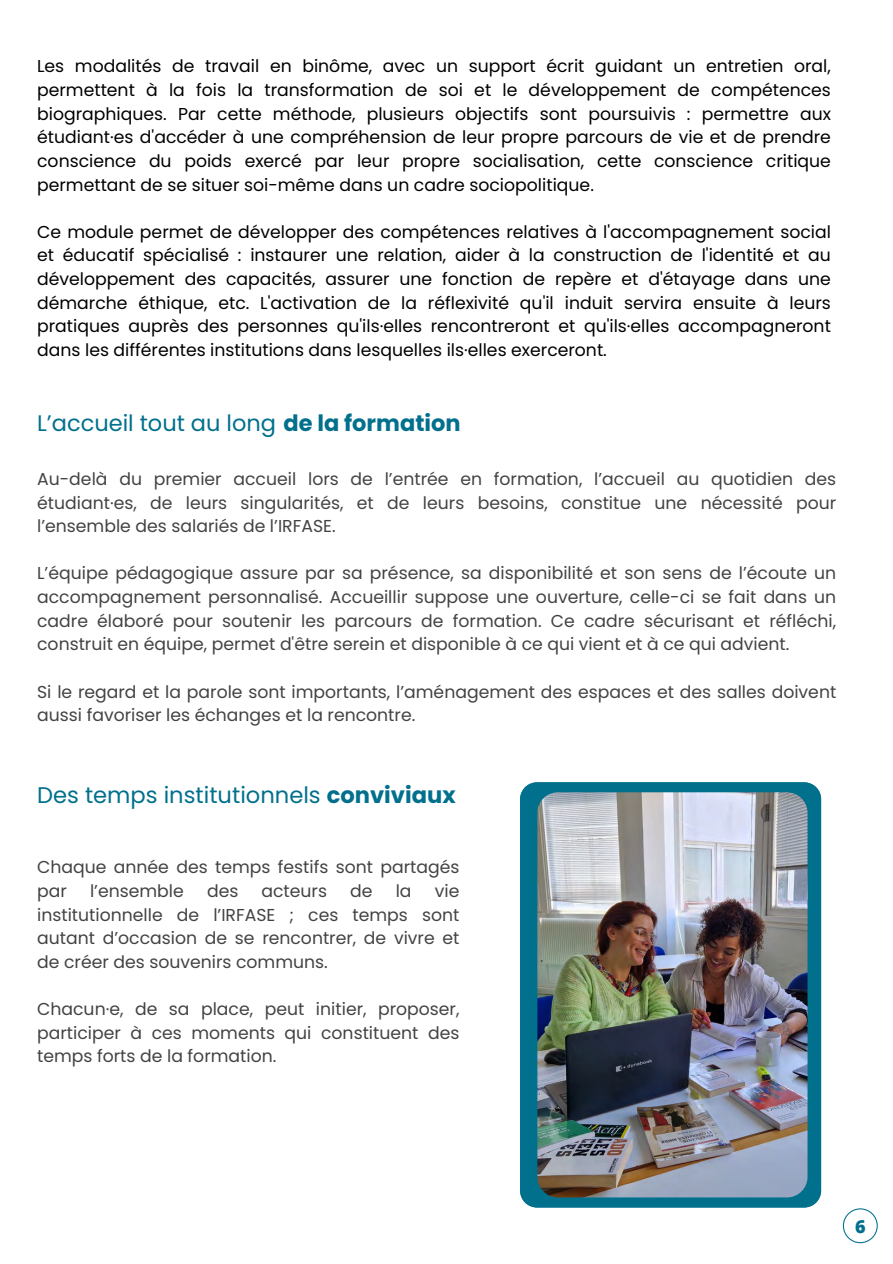
<style>
.page{position:relative;width:893px;height:1264px;background:#fff}
.page>*{position:absolute;margin:0;border:0;box-sizing:border-box;transform-origin:0 0}
.t1{font:22.65px "Poppins";color:#01708d}
.t2{font:22.5px "Poppins";color:#01708d}
.t3{font:800 18px "Open Sans";color:#01708d}
.t4{font:17.25px/23.5px "Poppins";color:#434343;text-align:justify}
.t5{font:17.25px/23.5px "Poppins";color:#000;text-align:justify}
.s1{font-weight:700}
</style>
<div class="page">
<div style="left:520px;top:782px;width:300px;height:425px;background:#01708d"></div>
<img style="left:537px;top:792px;width:270px;height:405px;border-radius:21px">
<svg style="left:842px;top:1208px;width:35px;height:35px"></svg>
<p class="t5" style="left:37px;top:55px;width:795px">Les modalités de travail en binôme, avec un support écrit guidant un entretien oral, permettent à la fois la transformation de soi et le développement de compétences biographiques. Par cette méthode, plusieurs objectifs sont poursuivis : permettre aux étudiant·es d'accéder à une compréhension de leur propre parcours de vie et de prendre conscience du poids exercé par leur propre socialisation, cette conscience critique permettant de se situer soi-même dans un cadre sociopolitique.</p>
<p class="t5" style="left:37px;top:220px;width:795px">Ce module permet de développer des compétences relatives à l'accompagnement social et éducatif spécialisé : instaurer une relation, aider à la construction de l'identité et au développement des capacités, assurer une fonction de repère et d'étayage dans une démarche éthique, etc. L'activation de la réflexivité qu'il induit servira ensuite à leurs pratiques auprès des personnes qu'ils·elles rencontreront et qu'ils·elles accompagneront dans les différentes institutions dans lesquelles ils·elles exerceront.</p>
<p class="t2" style="left:37px;top:407px;width:425px">L’accueil tout au long <span class="s1">de la formation</span></p>
<p class="t4" style="left:37px;top:467px;width:800px">Au-delà du premier accueil lors de l’entrée en formation, l’accueil au quotidien des étudiant·es, de leurs singularités, et de leurs besoins, constitue une nécessité pour l’ensemble des salariés de l’IRFASE.</p>
<p class="t4" style="left:37px;top:561px;width:800px">L’équipe pédagogique assure par sa présence, sa disponibilité et son sens de l’écoute un accompagnement personnalisé. Accueillir suppose une ouverture, celle-ci se fait dans un cadre élaboré pour soutenir les parcours de formation. Ce cadre sécurisant et réfléchi, construit en équipe, permet d'être serein et disponible à ce qui vient et à ce qui advient.</p>
<p class="t4" style="left:37px;top:679px;width:800px">Si le regard et la parole sont importants, l’aménagement des espaces et des salles doivent aussi favoriser les échanges et la rencontre.</p>
<p class="t1" style="left:37px;top:779px;width:420px">Des temps institutionnels <span class="s1">conviviaux</span></p>
<p class="t4" style="left:37px;top:855px;width:424px">Chaque année des temps festifs sont partagés par</p>
<p class="t4" style="left:37px;top:879px;width:423px;text-indent:397px">vie institutionnelle de l’IRFASE ; ces temps sont autant d’occasion de se rencontrer, de vivre et de créer des souvenirs communs.</p>
<p class="t4" style="left:37px;top:997px;width:423px">Chacun·e, de sa place, peut initier, proposer, participer à ces moments qui constituent des temps forts de la formation.</p>
<p class="t4" style="left:90px;top:879px;width:95px">l’ensemble</p>
<p class="t4" style="left:207px;top:879px;width:33px">des</p>
<p class="t4" style="left:261px;top:879px;width:67px">acteurs</p>
<p class="t4" style="left:350px;top:879px;width:24px">de</p>
<p class="t4" style="left:396px;top:879px;width:17px">la</p>
<p class="t3" style="left:855px;top:1213px;width:12px">6</p>
</div>
